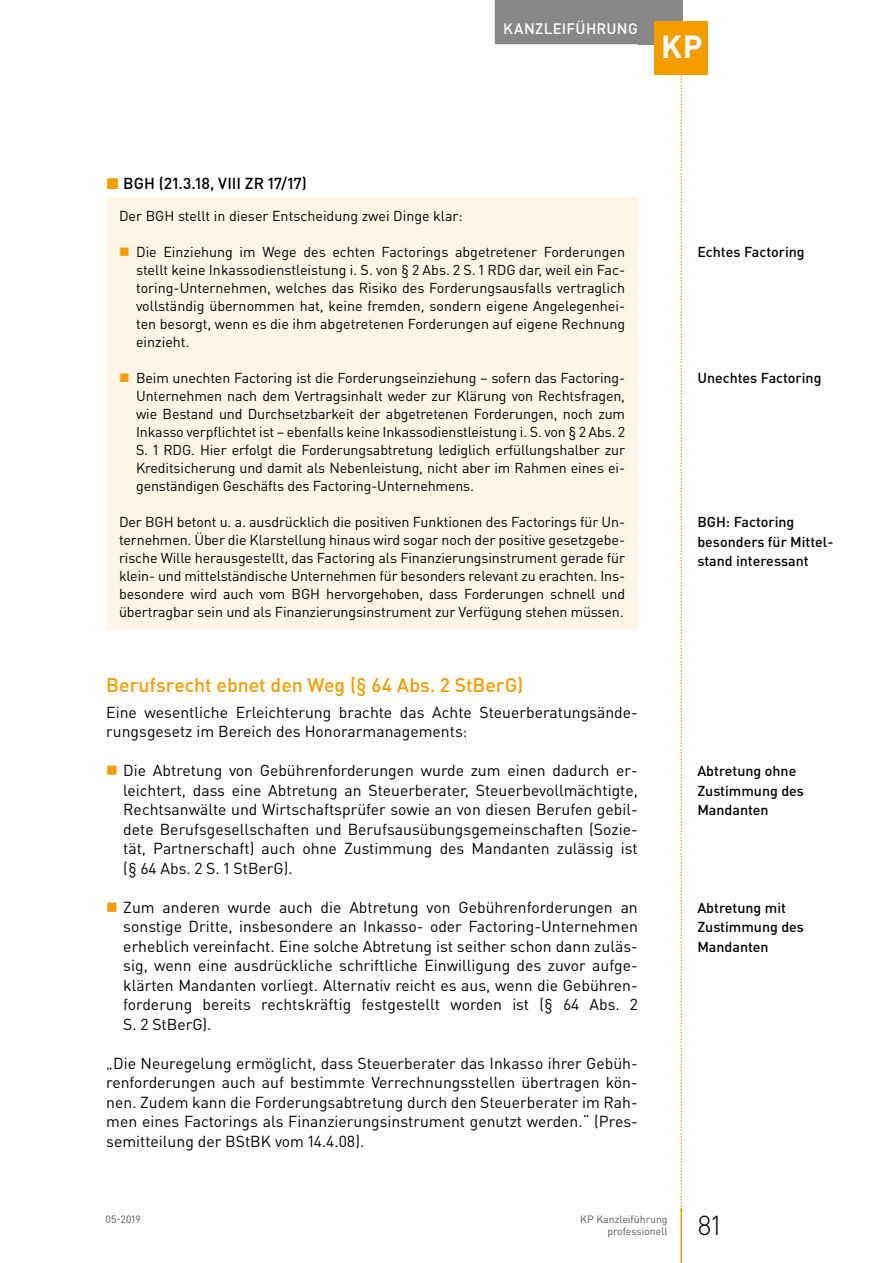
<style>
.page{position:relative;width:893px;height:1263px;background:#fff}
.page>*{position:absolute;margin:0;border:0;box-sizing:border-box;transform-origin:0 0}
.t1{font:700 31.5px "DIN Pro";color:#fff}
.t2{font:300 27px "DIN Pro";color:#000}
.t3{font:500 19.5px "DIN Pro";color:#f59c00}
.t4{font:15.75px/19.5px "DIN Pro";color:#000;text-align:justify}
.t5{font:500 15.75px "DIN Pro";color:#000}
.t6{font:500 15px "DIN Pro";letter-spacing:.015em;color:#fff}
.t7{font:14.25px/18px "DIN Pro";letter-spacing:-.01em;color:#000;text-align:justify}
.t8{font:500 14.25px/19.5px "DIN Pro";color:#000}
.t9{font:10.5px/12.8px "DIN Pro";color:#575756;text-align:right}
.s1{color:#f59c00}
</style>
<div class="page">
<svg style="left:680px;top:74px;width:2px;height:1134px"></svg>
<div style="left:638px;top:0;width:44px;height:44px;background:#878787"></div>
<hr style="left:680px;top:1208px;width:2px;height:55px;background:#f59c00">
<div style="left:495px;top:0;width:151px;height:44px;background:#878787"></div>
<div style="left:655px;top:21px;width:53px;height:53px;background:#f59c00"></div>
<div style="left:106px;top:197px;width:532px;height:432px;background:#fef5e6"></div>
<p class="t6" style="left:503px;top:18px;width:136px">Kanzleiführung</p>
<h1 class="t1" style="left:661px;top:26px;width:43px">KP</h1>
<p class="t5" style="left:106px;top:172px;width:202px"><span class="s1">◼</span> BGH (21.3.18, VIII ZR 17/17)</p>
<p class="t7" style="left:119px;top:206px;width:345px">Der BGH stellt in dieser Entscheidung zwei Dinge klar:</p>
<p class="t7" style="left:136px;top:242px;width:491px">Die Einziehung im Wege des echten Factorings abgetretener Forderungen stellt keine Inkassodienstleistung i. S. von § 2 Abs. 2 S. 1 RDG dar, weil ein Fac&shy;toring-Unternehmen, welches das Risiko des Forderungsausfalls vertraglich vollständig übernommen hat, keine fremden, sondern eigene Angelegenhei&shy;ten besorgt, wenn es die ihm abgetretenen Forderungen auf eigene Rechnung einzieht.</p>
<p class="t7" style="left:136px;top:368px;width:491px">Beim unechten Factoring ist die Forderungseinziehung – sofern das Factoring-Unternehmen nach dem Vertragsinhalt weder zur Klärung von Rechtsfragen, wie Bestand und Durchsetzbarkeit der abgetretenen Forderungen, noch zum Inkasso verpflichtet ist – ebenfalls keine Inkassodienstleistung i. S. von § 2 Abs. 2<br>S. 1 RDG. Hier erfolgt die Forderungsabtretung lediglich erfüllungshalber zur Kreditsicherung und damit als Nebenleistung, nicht aber im Rahmen eines ei&shy;genständigen Geschäfts des Factoring-Unternehmens.</p>
<p class="t7" style="left:119px;top:512px;width:508px">Der BGH betont u. a. ausdrücklich die positiven Funktionen des Factorings für Un&shy;ternehmen. Über die Klarstellung hinaus wird sogar noch der positive gesetzgebe&shy;rische Wille herausgestellt, das Factoring als Finanzierungsinstrument gerade für klein- und mittelständische Unternehmen für besonders relevant zu erachten. Ins&shy;besondere wird auch vom BGH hervorgehoben, dass Forderungen schnell und übertragbar sein und als Finanzierungsinstrument zur Verfügung stehen müssen.</p>
<h3 class="t3" style="left:106px;top:672px;width:418px">Berufsrecht ebnet den Weg (§ 64 Abs. 2 StBerG)</h3>
<p class="t4" style="left:106px;top:702px;width:533px">Eine wesentliche Erleichterung brachte das Achte Steuerberatungsände&shy;rungsgesetz im Bereich des Honorarmanagements:</p>
<p class="t4" style="left:123px;top:760px;width:516px">Die Abtretung von Gebührenforderungen wurde zum einen dadurch er&shy;leichtert, dass eine Abtretung an Steuerberater, Steuerbevollmächtigte, Rechtsanwälte und Wirtschaftsprüfer sowie an von diesen Berufen gebil&shy;dete Berufsgesellschaften und Berufsausübungsgemeinschaften (Sozie&shy;tät, Partnerschaft) auch ohne Zustimmung des Mandanten zulässig ist (§ 64 Abs. 2 S. 1 StBerG).</p>
<p class="t4" style="left:123px;top:897px;width:516px">Zum anderen wurde auch die Abtretung von Gebührenforderungen an sonstige Dritte, insbesondere an Inkasso- oder Factoring-Unternehmen erheblich vereinfacht. Eine solche Abtretung ist seither schon dann zuläs&shy;sig, wenn eine ausdrückliche schriftliche Einwilligung des zuvor aufge&shy;klärten Mandanten vorliegt. Alternativ reicht es aus, wenn die Gebühren&shy;forderung bereits rechtskräftig festgestellt worden ist (§ 64 Abs. 2<br>S. 2 StBerG).</p>
<p class="t4" style="left:106px;top:1053px;width:533px">„Die Neuregelung ermöglicht, dass Steuerberater das Inkasso ihrer Gebüh&shy;renforderungen auch auf bestimmte Verrechnungsstellen übertragen kön&shy;nen. Zudem kann die Forderungsabtretung durch den Steuerberater im Rah&shy;men eines Factorings als Finanzierungsinstrument genutzt werden.“ (Pres&shy;semitteilung der BStBK vom 14.4.08).</p>
<p class="t8" style="left:697px;top:242px;width:109px">Echtes Factoring</p>
<p class="t8" style="left:697px;top:368px;width:126px">U nechtes Factoring</p>
<p class="t8" style="left:697px;top:512px;width:138px">BGH : Factoring besonders für Mittel&shy;stand interessant</p>
<p class="t8" style="left:697px;top:761px;width:108px">Abtretung ohne<br>Zustimmung des<br>Mandanten</p>
<p class="t8" style="left:697px;top:897px;width:108px">Abtretung mit<br>Zustimmung des<br>Mandanten</p>
<p class="t9" style="left:106px;top:1212px;width:37px">05-2019</p>
<p class="t9" style="left:580px;top:1212px;width:89px">KP Kanzleiführung professionell</p>
<h2 class="t2" style="left:697px;top:1207px;width:25px">81</h2>
</div>
